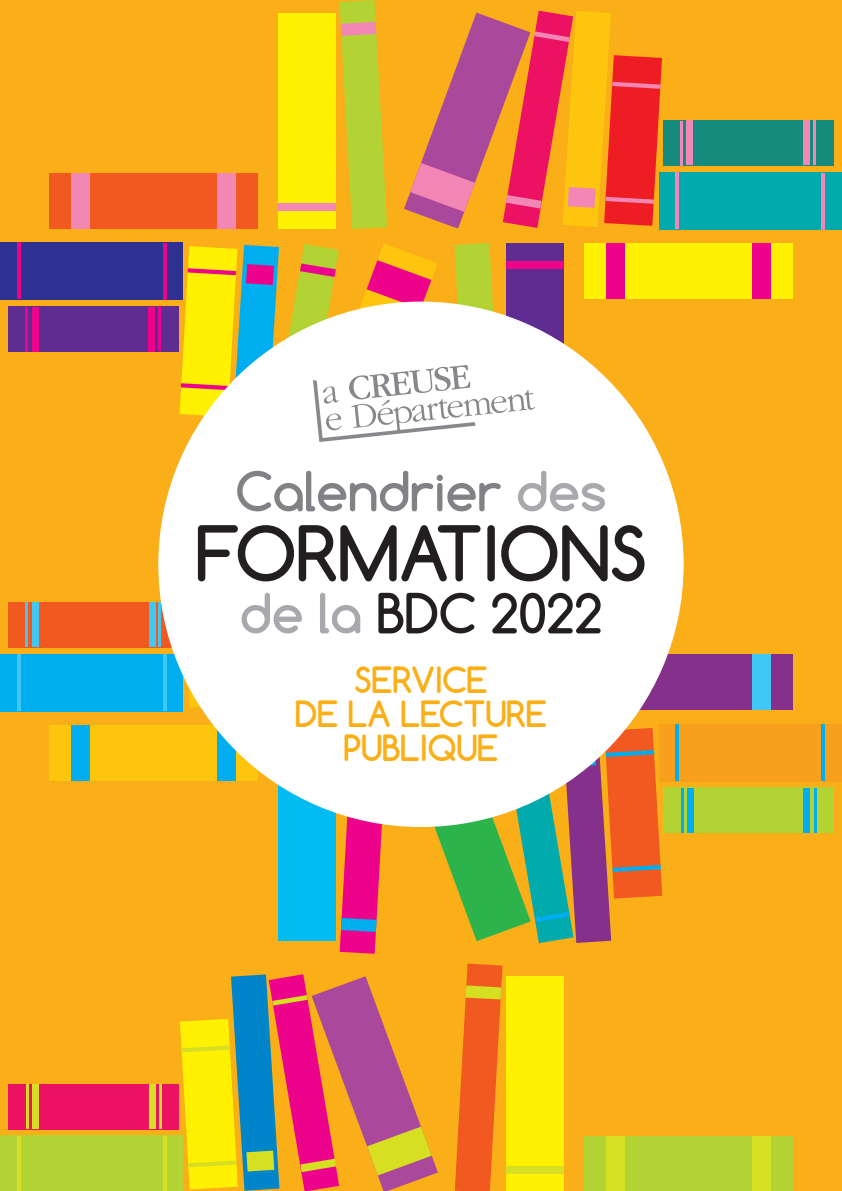
<style>
.page{position:relative;width:842px;height:1191px;background:#faaf18}
.page>*{position:absolute;margin:0;border:0;box-sizing:border-box;transform-origin:0 0}
.t1{font:700 72px "Comfortaa";letter-spacing:-.01em;color:#231f20}
.t2{font:700 52px "Comfortaa";letter-spacing:-.01em;color:#808285}
.t3{font:700 52px "Comfortaa";letter-spacing:-.01em;color:#231f20}
.t4{font:700 34px/34px "Comfortaa";letter-spacing:-.01em;color:#faaf18;text-align:center}
.s1{color:#a8a9ad}
</style>
<div class="page">
<div style="left:49px;top:173px;width:209px;height:55px;background:#f15921"></div>
<div style="left:71px;top:173px;width:19px;height:55px;background:#f287b6"></div>
<div style="left:217px;top:173px;width:19px;height:55px;background:#f287b6"></div>
<div style="left:278px;top:13px;width:58px;height:216px;background:#fff101"></div>
<div style="left:278px;top:203px;width:58px;height:7px;background:#f287b6"></div>
<svg style="left:339px;top:0;width:48px;height:229px"></svg>
<svg style="left:404px;top:11px;width:258px;height:218px"></svg>
<div style="left:659px;top:172px;width:183px;height:57px;background:#00aaad"></div>
<hr style="left:675px;top:173px;width:4px;height:56px;background:#f287b6">
<hr style="left:821px;top:173px;width:4px;height:56px;background:#f287b6">
<div style="left:663px;top:121px;width:170px;height:45px;background:#158a7d"></div>
<div style="left:803px;top:121px;width:6px;height:44px;background:#f287b6"></div>
<div style="left:687px;top:121px;width:6px;height:44px;background:#f287b6"></div>
<hr style="left:814px;top:121px;width:2px;height:44px;background:#f287b6">
<hr style="left:681px;top:121px;width:2px;height:44px;background:#f287b6">
<div style="left:584px;top:244px;width:209px;height:55px;background:#fff101"></div>
<div style="left:752px;top:244px;width:19px;height:55px;background:#ed028c"></div>
<div style="left:606px;top:244px;width:19px;height:55px;background:#ed028c"></div>
<div style="left:506px;top:243px;width:57px;height:216px;background:#5f2d91"></div>
<div style="left:506px;top:261px;width:57px;height:8px;background:#ed028c"></div>
<svg style="left:454px;top:243px;width:40px;height:68px;background:#bccd30"></svg>
<svg style="left:180px;top:243px;width:257px;height:215px"></svg>
<div style="left:0;top:242px;width:182px;height:58px;background:#2e3092"></div>
<hr style="left:163px;top:243px;width:3px;height:56px;background:#ed028c">
<hr style="left:17px;top:243px;width:3px;height:56px;background:#ed028c">
<div style="left:8px;top:306px;width:170px;height:45px;background:#5f2d91"></div>
<div style="left:32px;top:307px;width:7px;height:44px;background:#ed028c"></div>
<div style="left:149px;top:307px;width:6px;height:44px;background:#ed028c"></div>
<hr style="left:25px;top:307px;width:3px;height:44px;background:#ed028c">
<hr style="left:158px;top:306px;width:3px;height:45px;background:#ed028c">
<div style="left:584px;top:655px;width:209px;height:55px;background:#85318c"></div>
<div style="left:752px;top:655px;width:19px;height:55px;background:#40c7f4"></div>
<div style="left:0;top:654px;width:183px;height:57px;background:#00aeef"></div>
<hr style="left:163px;top:654px;width:4px;height:57px;background:#40c7f4">
<hr style="left:17px;top:654px;width:4px;height:57px;background:#40c7f4">
<div style="left:9px;top:602px;width:170px;height:46px;background:#f15921"></div>
<div style="left:33px;top:602px;width:6px;height:45px;background:#40c7f4"></div>
<div style="left:149px;top:602px;width:6px;height:45px;background:#40c7f4"></div>
<hr style="left:26px;top:602px;width:2px;height:45px;background:#40c7f4">
<hr style="left:159px;top:602px;width:2px;height:45px;background:#40c7f4">
<div style="left:49px;top:725px;width:209px;height:55px;background:#fec50d"></div>
<div style="left:71px;top:725px;width:19px;height:55px;background:#00aeef"></div>
<div style="left:217px;top:725px;width:19px;height:55px;background:#00aeef"></div>
<div style="left:278px;top:725px;width:58px;height:215px;background:#00bcf1"></div>
<svg style="left:340px;top:814px;width:45px;height:139px"></svg>
<svg style="left:404px;top:728px;width:258px;height:215px"></svg>
<div style="left:659px;top:724px;width:183px;height:57px;background:#f89f1c"></div>
<hr style="left:675px;top:724px;width:4px;height:57px;background:#00aeef">
<hr style="left:822px;top:724px;width:3px;height:57px;background:#00aeef">
<div style="left:663px;top:787px;width:170px;height:46px;background:#b3d234"></div>
<div style="left:803px;top:788px;width:6px;height:45px;background:#00aeef"></div>
<div style="left:687px;top:788px;width:6px;height:45px;background:#00aeef"></div>
<hr style="left:814px;top:788px;width:2px;height:45px;background:#00aeef">
<hr style="left:681px;top:788px;width:2px;height:45px;background:#00aeef">
<div style="left:584px;top:1136px;width:209px;height:55px;background:#b3d234"></div>
<div style="left:752px;top:1136px;width:19px;height:55px;background:#d6df21"></div>
<div style="left:606px;top:1136px;width:19px;height:55px;background:#d6df21"></div>
<div style="left:506px;top:976px;width:58px;height:215px;background:#fff101"></div>
<div style="left:506px;top:1166px;width:58px;height:8px;background:#d6df21"></div>
<svg style="left:455px;top:963px;width:47px;height:228px"></svg>
<svg style="left:180px;top:974px;width:258px;height:217px"></svg>
<div style="left:0;top:1136px;width:183px;height:55px;background:#b3d234"></div>
<hr style="left:163px;top:1136px;width:4px;height:55px;background:#d6df21">
<hr style="left:17px;top:1136px;width:4px;height:55px;background:#d6df21">
<div style="left:9px;top:1084px;width:170px;height:45px;background:#ec1163"></div>
<div style="left:33px;top:1084px;width:6px;height:45px;background:#d6df21"></div>
<div style="left:149px;top:1084px;width:6px;height:45px;background:#d6df21"></div>
<hr style="left:26px;top:1084px;width:2px;height:45px;background:#d6df21">
<hr style="left:159px;top:1084px;width:2px;height:45px;background:#d6df21">
<div style="left:158px;top:301px;width:526px;height:526px;background:#fff;border-radius:50%"></div>
<img style="left:313px;top:366px;width:221px;height:76px">
<h2 class="t2" style="left:235px;top:458px;width:373px">CALENDRIER <span class="s1">DES</span></h2>
<h1 class="t1" style="left:195px;top:508px;width:453px">FORMATIONS</h1>
<h2 class="t3" style="left:239px;top:580px;width:364px"><span class="s1">DE LA</span> BDC 2022</h2>
<p class="t4" style="left:295px;top:662px;width:254px">SERVICE<br>DE LA LECTURE<br>PUBLIQUE</p>
</div>
